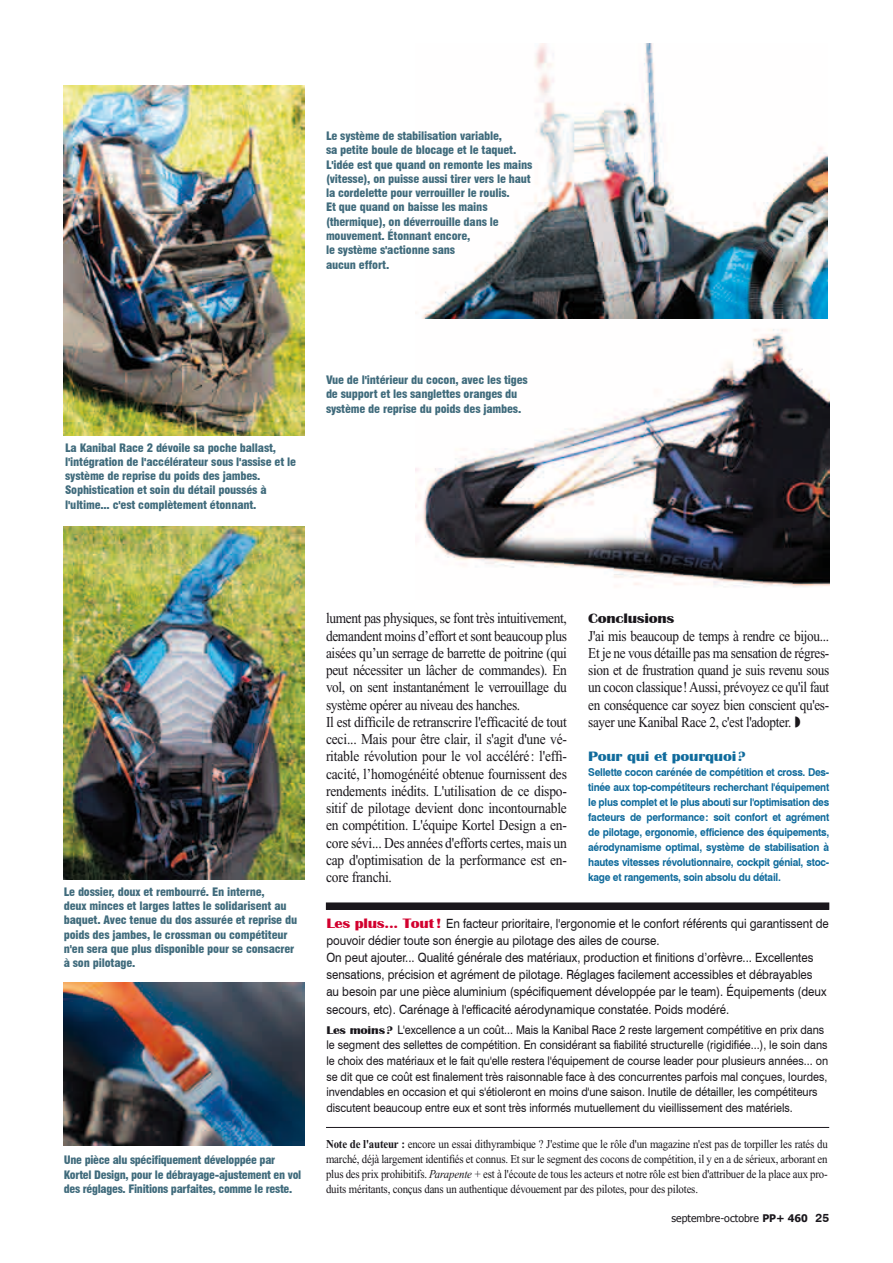
<style>
.page{position:relative;width:893px;height:1263px;background:#fff}
.page>*{position:absolute;margin:0;border:0;box-sizing:border-box;transform-origin:0 0}
.t1{font:15px/17.2px "Times New Roman";letter-spacing:-.015em;color:#1a171c;scale:.89 1}
.t2{font:15px/17.2px "Times New Roman";letter-spacing:-.015em;color:#1a171c;text-align:justify;scale:.88 1}
.t3{font:700 14.1px "Britannic";letter-spacing:-.015em;color:#106b9c;scale:1.18 1}
.t4{font:700 14.1px "Britannic";color:#1a171c;scale:1.18 1}
.t5{font:12.75px/17.2px "Swiss 721 BT";color:#1a171c;scale:.9 1}
.t6{font:12px/15.8px "Swiss 721 BT";color:#1a171c;scale:.9 1}
.t7{font:12px/15px "Times New Roman";letter-spacing:-.015em;color:#1a171c;text-align:justify;scale:.9 1}
.t8{font:900 condensed 11.4px/14.2px "Swiss 721 BT";letter-spacing:-.015em;color:#406b7c;scale:1.05 1}
.t9{font:900 condensed 11.4px/14.2px "Swiss 721 BT";letter-spacing:-.015em;color:#406b7c}
.t10{font:700 10.8px/15px "Swiss 721 BT";letter-spacing:-.025em;color:#106b9c;text-align:justify;scale:.93 1}
.t11{font:10.5px "Tahoma";color:#1a171c}
.s1{font-family:"Britannic";font-weight:700;font-size:14.1px;color:#d2002e}
.s2{font-family:"Britannic";font-weight:700;font-size:11.55px}
.s3{font-weight:700}
.s4{font-style:italic}
.s5{font-family:"Swiss 721 BT";font-weight:700;font-size:12px}
</style>
<div class="page">
<img style="left:415px;top:309px;width:414px;height:278px">
<img style="left:415px;top:44px;width:412px;height:274px">
<div style="left:326px;top:903px;width:503px;height:6px;background:#1a171c"></div>
<div style="left:326px;top:902px;width:503px;height:8px;border:1px solid #1a171c"></div>
<img style="left:64px;top:85px;width:241px;height:350px">
<img style="left:64px;top:982px;width:241px;height:163px">
<img style="left:64px;top:526px;width:241px;height:353px">
<hr style="left:326px;top:1127px;width:503px;height:1px;background:#1a171c">
<p class="t8" style="left:326px;top:129px;width:198px">Le système de stabilisation variable,<br>sa petite boule de blocage et le taquet.<br>L'idée est que quand on remonte les mains (vitesse), on puisse aussi tirer vers le haut la cordelette pour verrouiller le roulis.<br>Et que quand on baisse les mains (thermique), on déverrouille dans le mouvement. Étonnant encore,<br>le système s'actionne sans<br>aucun effort.</p>
<p class="t8" style="left:65px;top:440px;width:221px">La Kanibal Race 2 dévoile sa poche ballast, l'intégration de l'accélérateur sous l'assise et le système de reprise du poids des jambes.<br>Sophistication et soin du détail poussés à l'ultime... c'est complètement étonnant.</p>
<p class="t8" style="left:326px;top:373px;width:194px">Vue de l'intérieur du cocon, avec les tiges de support et les sanglettes oranges du système de reprise du poids des jambes.</p>
<p class="t8" style="left:64px;top:884px;width:224px">Le dossier, doux et rembourré. En interne,<br>deux minces et larges lattes le solidarisent au baquet. Avec tenue du dos assurée et reprise du poids des jambes, le crossman ou compétiteur n'en sera que plus disponible pour se consacrer à son pilotage.</p>
<p class="t9" style="left:64px;top:1153px;width:239px">Une pièce alu spécifiquement développée par<br>Kortel Design, pour le débrayage-ajustement en vol des réglages. Finitions parfaites, comme le reste.</p>
<p class="t1" style="left:326px;top:610px;width:272px">lument pas physiques, se font très intuitivement, demandent moins d’effort et sont beaucoup plus aisées qu’un serrage de barrette de poitrine (qui peut nécessiter un lâcher de commandes). En vol, on sent instantanément le verrouillage du système opérer au niveau des hanches.<br>Il est difficile de retranscrire l'efficacité de tout ceci... Mais pour être clair, il s'agit d'une vé&shy;ritable révolution pour le vol accéléré: l'effi&shy;cacité, l’homogénéité obtenue fournissent des rendements inédits. L'utilisation de ce dispo&shy;sitif de pilotage devient donc incontournable en compétition. L'équipe Kortel Design a en&shy;core sévi... Des années d'efforts certes, mais un cap d'optimisation de la performance est en&shy;core franchi.</p>
<p class="t4" style="left:588px;top:611px;width:75px">Conclusions</p>
<p class="t2" style="left:588px;top:627px;width:275px">J'ai mis beaucoup de temps à rendre ce bijou...<br>Et je ne vous détaille pas ma sensation de régres&shy;sion et de frustration quand je suis revenu sous un cocon classique! Aussi, prévoyez ce qu'il faut en conséquence car soyez bien conscient qu'es&shy;sayer une Kanibal Race 2, c'est l'adopter.</p>
<p class="t3" style="left:588px;top:749px;width:135px">Pour qui et pourquoi?</p>
<p class="t10" style="left:588px;top:765px;width:261px">Sellette cocon carénée de compétition et cross. Des&shy;tinée aux top-compétiteurs recherchant l'équipement le plus complet et le plus abouti sur l'optimisation des facteurs de performance: soit confort et agrément de pilotage, ergonomie, efficience des équipements, aérodynamisme optimal, système de stabilisation à hautes vitesses révolutionnaire, cockpit génial, stoc&shy;kage et rangements, soin absolu du détail.</p>
<p class="t5" style="left:326px;top:914px;width:560px"><span class="s1">Les plus... Tout!</span> En facteur prioritaire, l'ergonomie et le confort référents qui garantissent de pouvoir dédier toute son énergie au pilotage des ailes de course.<br>On peut ajouter... Qualité générale des matériaux, production et finitions d’orfèvre... Excellentes sensations, précision et agrément de pilotage. Réglages facilement accessibles et débrayables<br>au besoin par une pièce aluminium (spécifiquement développée par le team). Équipements (deux secours, etc). Carénage à l'efficacité aérodynamique constatée. Poids modéré.</p>
<p class="t6" style="left:326px;top:1021px;width:559px"><span class="s2">Les moins?</span> L'excellence a un coût... Mais la Kanibal Race 2 reste largement compétitive en prix dans le segment des sellettes de compétition. En considérant sa fiabilité structurelle (rigidifiée...), le soin dans le choix des matériaux et le fait qu'elle restera l'équipement de course leader pour plusieurs années... on se dit que ce coût est finalement très raisonnable face à des concurrentes parfois mal conçues, lourdes, invendables en occasion et qui s'étioleront en moins d'une saison. Inutile de détailler, les compétiteurs discutent beaucoup entre eux et sont très informés mutuellement du vieillissement des matériels.</p>
<p class="t7" style="left:326px;top:1137px;width:559px"><span class="s3">Note de l'auteur :</span> encore un essai dithyrambique ? J'estime que le rôle d'un magazine n'est pas de torpiller les ratés du marché, déjà largement identifiés et connus. Et sur le segment des cocons de compétition, il y en a de sérieux, arborant en plus des prix prohibitifs. <span class="s4">Parapente +</span> est à l'écoute de tous les acteurs et notre rôle est bien d'attribuer de la place aux pro&shy;duits méritants, conçus dans un authentique dévouement par des pilotes, pour des pilotes.</p>
<p class="t11" style="left:671px;top:1211px;width:159px">septembre-octobre <span class="s3">PP+ 460</span> <span class="s5">25</span></p>
</div>
